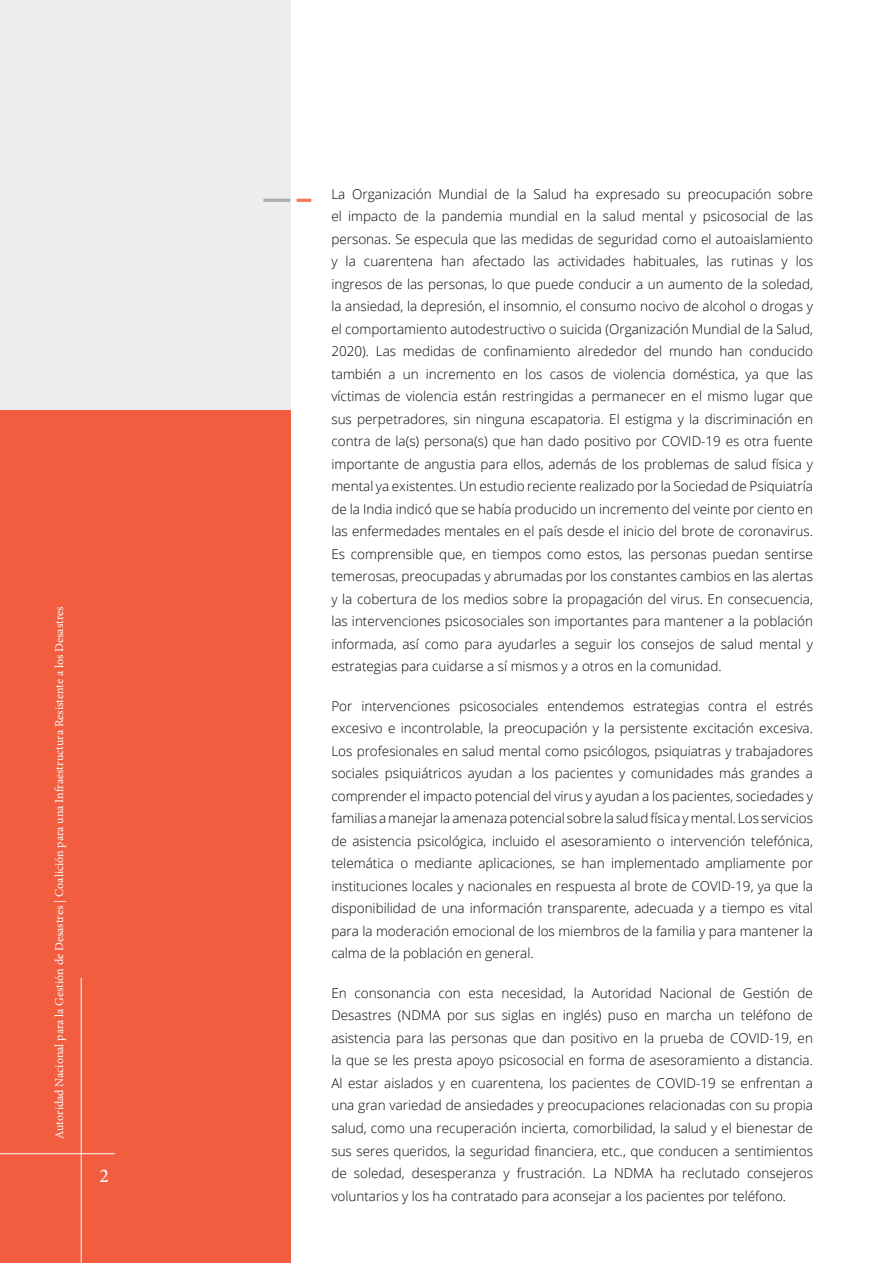
<style>
.page{position:relative;width:893px;height:1263px;background:#fff}
.page>*{position:absolute;margin:0;border:0;box-sizing:border-box;transform-origin:0 0}
.t1{font:500 19.5px "Minion Pro";color:#fff}
.t2{font:300 13.5px/22.5px "Open Sans";color:#000;text-align:justify}
.t3{font:12px "Minion Pro";color:#fff}
</style>
<div class="page">
<div style="left:0;top:0;width:290px;height:410px;background:#ededee"></div>
<div style="left:0;top:410px;width:290px;height:853px;background:#f15d3e"></div>
<hr style="left:263px;top:199px;width:27px;height:3px;background:#abadb0">
<hr style="left:297px;top:199px;width:14px;height:3px;background:#f47b5a">
<hr style="left:81px;top:978px;width:1px;height:285px;background:#fff">
<hr style="left:0;top:1153px;width:115px;height:1px;background:#fff">
<p class="t3" style="left:51px;top:1138px;width:534px;rotate:-90deg">Autoridad Nacional para la Gestión de Desastres | Coalición para una Infraestructura Resistente a los Desastres</p>
<p class="t1" style="left:99px;top:1163px;width:11px">2</p>
<p class="t2" style="left:331px;top:182px;width:483px">La Organización Mundial de la Salud ha expresado su preocupación sobre el impacto de la pandemia mundial en la salud mental y psicosocial de las personas. Se especula que las medidas de seguridad como el autoaislamiento y la cuarentena han afectado las actividades habituales, las rutinas y los ingresos de las personas, lo que puede conducir a un aumento de la soledad, la ansiedad, la depresión, el insomnio, el consumo nocivo de alcohol o drogas y el comportamiento autodestructivo o suicida (Organización Mundial de la Salud, 2020). Las medidas de confinamiento alrededor del mundo han conducido también a un incremento en los casos de violencia doméstica, ya que las víctimas de violencia están restringidas a permanecer en el mismo lugar que sus perpetradores, sin ninguna escapatoria. El estigma y la discriminación en contra de la(s) persona(s) que han dado positivo por COVID-19 es otra fuente importante de angustia para ellos, además de los problemas de salud física y mental ya existentes. Un estudio reciente realizado por la Sociedad de Psiquiatría de la India indicó que se había producido un incremento del veinte por ciento en las enfermedades mentales en el país desde el inicio del brote de coronavirus.<br>Es comprensible que, en tiempos como estos, las personas puedan sentirse temerosas, preocupadas y abrumadas por los constantes cambios en las alertas y la cobertura de los medios sobre la propagación del virus. En consecuencia, las intervenciones psicosociales son importantes para mantener a la población informada, así como para ayudarles a seguir los consejos de salud mental y estrategias para cuidarse a sí mismos y a otros en la comunidad.</p>
<p class="t2" style="left:331px;top:694px;width:483px">Por intervenciones psicosociales entendemos estrategias contra el estrés excesivo e incontrolable, la preocupación y la persistente excitación excesiva.<br>Los profesionales en salud mental como psicólogos, psiquiatras y trabajadores sociales psiquiátricos ayudan a los pacientes y comunidades más grandes a comprender el impacto potencial del virus y ayudan a los pacientes, sociedades y familias a manejar la amenaza potencial sobre la salud física y mental. Los servicios de asistencia psicológica, incluido el asesoramiento o intervención telefónica, telemática o mediante aplicaciones, se han implementado ampliamente por instituciones locales y nacionales en respuesta al brote de COVID-19, ya que la disponibilidad de una información transparente, adecuada y a tiempo es vital para la moderación emocional de los miembros de la familia y para mantener la calma de la población en general.</p>
<p class="t2" style="left:331px;top:981px;width:483px">En consonancia con esta necesidad, la Autoridad Nacional de Gestión de Desastres (NDMA por sus siglas en inglés) puso en marcha un teléfono de asistencia para las personas que dan positivo en la prueba de COVID-19, en la que se les presta apoyo psicosocial en forma de asesoramiento a distancia.<br>Al estar aislados y en cuarentena, los pacientes de COVID-19 se enfrentan a una gran variedad de ansiedades y preocupaciones relacionadas con su propia salud, como una recuperación incierta, comorbilidad, la salud y el bienestar de sus seres queridos, la seguridad financiera, etc., que conducen a sentimientos de soledad, desesperanza y frustración. La NDMA ha reclutado consejeros voluntarios y los ha contratado para aconsejar a los pacientes por teléfono.</p>
</div>
